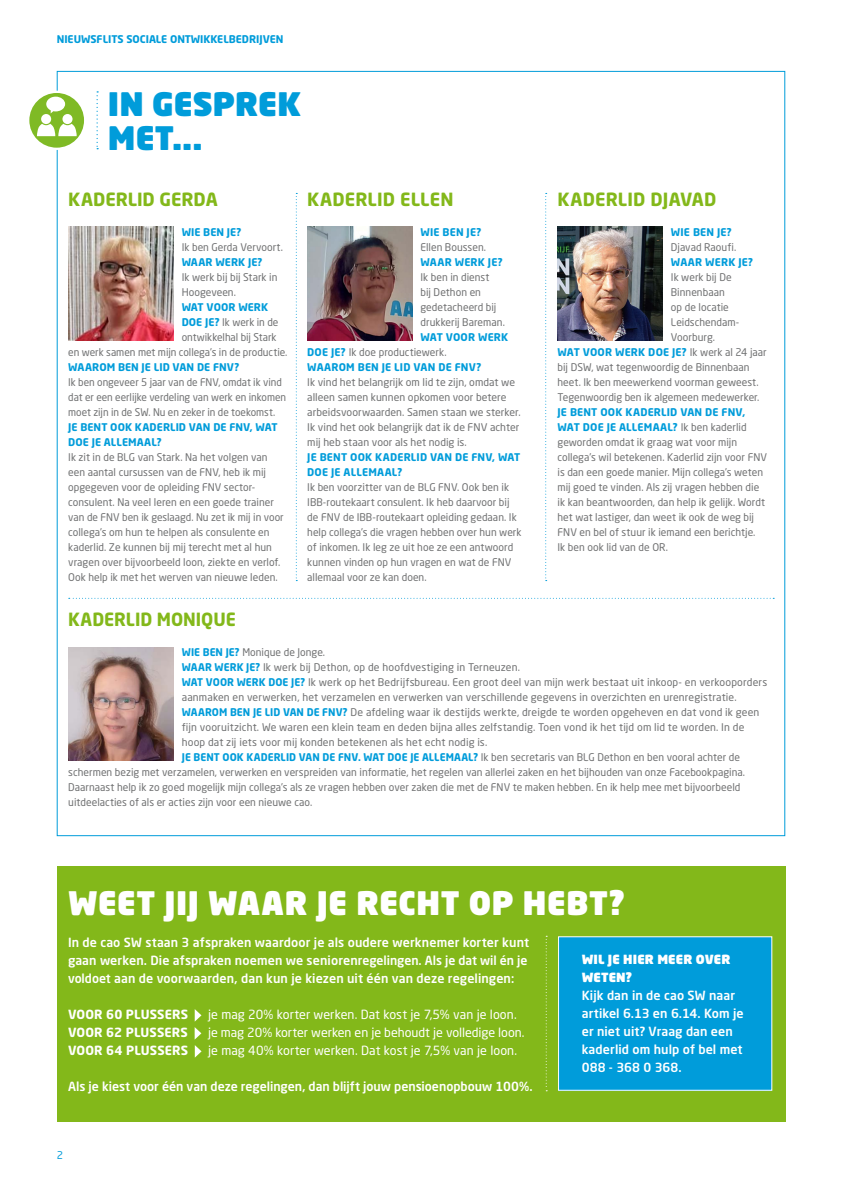
<style>
.page{position:relative;width:842px;height:1191px;background:#fff}
.page>*{position:absolute;margin:0;border:0;box-sizing:border-box;transform-origin:0 0}
.t1{font:900 32px "Neo Sans Pro";letter-spacing:.02em;color:#fff}
.t2{font:900 32px/34px "Neo Sans Pro";color:#009cda}
.t3{font:700 18px "Neo Sans Pro";letter-spacing:.005em;color:#83b81a}
.t4{font:500 12.5px/18px "Neo Sans Pro";letter-spacing:.005em;color:#fff}
.t5{font:12.5px "Neo Sans Pro";color:#fff}
.t6{font:700 12.5px "Neo Sans Pro";letter-spacing:.01em;color:#fff}
.t7{font:900 12.5px/18px "Neo Sans Pro";letter-spacing:.01em;color:#fff}
.t8{font:10.5px/15px "Neo Sans Pro";color:#707172}
.t9{font:700 10.5px/15px "Neo Sans Pro";letter-spacing:.005em;color:#009cda}
.t10{font:10.5px/15px "Neo Sans Pro";color:#707172;scale:.96 1}
.t11{font:10.5px "Neo Sans Pro";color:#009cda}
.s1{font-weight:700;color:#009cda}
.s2{font-weight:400;color:#707172}
</style>
<div class="page">
<svg style="left:97px;top:91px;width:1px;height:58px"></svg>
<svg style="left:29px;top:93px;width:55px;height:55px"></svg>
<div style="left:57px;top:866px;width:728px;height:255px;background:#83b81a"></div>
<svg style="left:195px;top:1009px;width:6px;height:12px"></svg>
<svg style="left:195px;top:1027px;width:6px;height:12px"></svg>
<svg style="left:195px;top:1045px;width:7px;height:12px"></svg>
<img style="left:68px;top:647px;width:105px;height:113px">
<img style="left:557px;top:227px;width:105px;height:113px">
<img style="left:68px;top:227px;width:105px;height:113px">
<img style="left:307px;top:227px;width:105px;height:113px">
<svg style="left:545px;top:193px;width:2px;height:388px"></svg>
<svg style="left:546px;top:935px;width:1px;height:156px"></svg>
<svg style="left:296px;top:193px;width:1px;height:388px"></svg>
<div style="left:558px;top:936px;width:214px;height:154px;background:#009cda"></div>
<svg style="left:69px;top:598px;width:705px;height:1px"></svg>
<p class="t9" style="left:57px;top:32px;width:228px">NIEUWSFLITS SOCIALE ONTWIKKELBEDRIJVEN</p>
<h1 class="t2" style="left:108px;top:86px;width:195px">IN GESPREK<br>MET...</h1>
<h2 class="t3" style="left:68px;top:188px;width:151px">KADERLID GERDA</h2>
<p class="t9" style="left:182px;top:224px;width:61px">WIE BEN JE?</p>
<p class="t8" style="left:182px;top:239px;width:103px">Ik ben Gerda Vervoort.</p>
<p class="t9" style="left:182px;top:254px;width:82px">WAAR WERK JE?</p>
<p class="t8" style="left:182px;top:269px;width:97px">Ik werk bij bij Stark in<br>Hoogeveen.</p>
<p class="t9" style="left:182px;top:299px;width:88px">WAT VOOR WERK</p>
<p class="t8" style="left:182px;top:314px;width:98px"><span class="s1">DOE JE?</span> Ik werk in de</p>
<p class="t8" style="left:182px;top:329px;width:96px">ontwikkelhal bij Stark</p>
<p class="t8" style="left:68px;top:344px;width:221px">en werk samen met mijn collega’s in de productie.</p>
<p class="t9" style="left:68px;top:359px;width:173px">WAAROM BEN JE LID VAN DE FNV?</p>
<p class="t10" style="left:68px;top:374px;width:228px">Ik ben ongeveer 5 jaar van de FNV, omdat ik vind dat er een eerlijke verdeling van werk en inkomen moet zijn in de SW. Nu en zeker in de toekomst.</p>
<p class="t9" style="left:68px;top:419px;width:211px">JE BENT OOK KADERLID VAN DE FNV, WAT<br>DOE JE ALLEMAAL?</p>
<p class="t8" style="left:68px;top:449px;width:217px">Ik zit in de BLG van Stark. Na het volgen van een aantal cursussen van de FNV, heb ik mij opgegeven voor de opleiding FNV sector&shy;consulent. Na veel leren en een goede trainer van de FNV ben ik geslaagd. Nu zet ik mij in voor collega’s om hun te helpen als consulente en kaderlid. Ze kunnen bij mij terecht met al hun vragen over bijvoorbeeld loon, ziekte en verlof.<br>Ook help ik met het werven van nieuwe leden.</p>
<h2 class="t3" style="left:307px;top:188px;width:148px">KADERLID ELLEN</h2>
<p class="t9" style="left:420px;top:224px;width:62px">WIE BEN JE?</p>
<p class="t8" style="left:420px;top:239px;width:67px">Ellen Boussen.</p>
<p class="t9" style="left:420px;top:254px;width:84px">WAAR WERK JE?</p>
<p class="t8" style="left:420px;top:269px;width:86px">Ik ben in dienst<br>bij Dethon en gedetacheerd bij drukkerij Bareman.</p>
<p class="t9" style="left:307px;top:329px;width:203px;text-indent:113px">WAT VOOR WERK<br>DOE JE? <span class="s2">Ik doe productiewerk.<br></span>WAAROM BEN JE LID VAN DE FNV?</p>
<p class="t8" style="left:307px;top:374px;width:215px">Ik vind het belangrijk om lid te zijn, omdat we alleen samen kunnen opkomen voor betere arbeidsvoorwaarden. Samen staan we sterker.<br>Ik vind het ook belangrijk dat ik de FNV achter mij heb staan voor als het nodig is.</p>
<p class="t9" style="left:307px;top:449px;width:215px">JE BENT OOK KADERLID VAN DE FNV, WAT<br>DOE JE ALLEMAAL?</p>
<p class="t8" style="left:307px;top:479px;width:216px">Ik ben voorzitter van de BLG FNV. Ook ben ik IBB-routekaart consulent. Ik heb daarvoor bij de FNV de IBB-routekaart opleiding gedaan. Ik help collega’s die vragen hebben over hun werk of inkomen. Ik leg ze uit hoe ze een antwoord kunnen vinden op hun vragen en wat de FNV allemaal voor ze kan doen.</p>
<h2 class="t3" style="left:557px;top:188px;width:161px">KADERLID DJAVAD</h2>
<p class="t9" style="left:671px;top:224px;width:62px">WIE BEN JE?</p>
<p class="t8" style="left:671px;top:239px;width:67px">Djavad Raoufi.</p>
<p class="t9" style="left:671px;top:254px;width:84px">WAAR WERK JE?</p>
<p class="t8" style="left:671px;top:269px;width:62px">Ik werk bij De</p>
<p class="t8" style="left:671px;top:284px;width:55px">Binnenbaan</p>
<p class="t8" style="left:671px;top:299px;width:59px">op de locatie</p>
<p class="t8" style="left:671px;top:314px;width:70px">Leidschendam-</p>
<p class="t8" style="left:671px;top:329px;width:46px">Voorburg.</p>
<p class="t9" style="left:557px;top:344px;width:211px">WAT VOOR WERK DOE JE? <span class="s2">Ik werk al 24 jaar</span></p>
<p class="t8" style="left:557px;top:359px;width:194px">bij DSW, wat tegenwoordig de Binnenbaan</p>
<p class="t8" style="left:557px;top:374px;width:203px">heet. Ik ben meewerkend voorman geweest.</p>
<p class="t8" style="left:557px;top:389px;width:203px">Tegenwoordig ben ik algemeen medewerker.</p>
<p class="t8" style="left:557px;top:404px;width:211px"><span class="s1">JE BENT OOK KADERLID VAN DE FNV, WAT DOE JE ALLEMAAL?</span> Ik ben kaderlid geworden omdat ik graag wat voor mijn collega’s wil betekenen. Kaderlid zijn voor FNV is dan een goede manier. Mijn collega’s weten mij goed te vinden. Als zij vragen hebben die ik kan beantwoorden, dan help ik gelijk. Wordt het wat lastiger, dan weet ik ook de weg bij FNV en bel of stuur ik iemand een berichtje.<br>Ik ben ook lid van de OR.</p>
<h2 class="t3" style="left:68px;top:608px;width:169px">KADERLID MONIQUE</h2>
<p class="t8" style="left:182px;top:644px;width:145px"><span class="s1">WIE BEN JE?</span> Monique de Jonge.</p>
<p class="t8" style="left:182px;top:659px;width:340px"><span class="s1">WAAR WERK JE?</span> Ik werk bij Dethon, op de hoofdvestiging in Terneuzen.</p>
<p class="t8" style="left:182px;top:674px;width:587px"><span class="s1">WAT VOOR WERK DOE JE?</span> Ik werk op het Bedrijfsbureau. Een groot deel van mijn werk bestaat uit inkoop- en verkooporders</p>
<p class="t8" style="left:182px;top:689px;width:556px">aanmaken en verwerken, het verzamelen en verwerken van verschillende gegevens in overzichten en urenregistratie.</p>
<p class="t8" style="left:182px;top:704px;width:579px"><span class="s1">WAAROM BEN JE LID VAN DE FNV?</span> De afdeling waar ik destijds werkte, dreigde te worden opgeheven en dat vond ik geen</p>
<p class="t8" style="left:182px;top:719px;width:564px">fijn vooruitzicht. We waren een klein team en deden bijna alles zelfstandig. Toen vond ik het tijd om lid te worden. In de</p>
<p class="t8" style="left:182px;top:734px;width:307px">hoop dat zij iets voor mij konden betekenen als het echt nodig is.</p>
<p class="t8" style="left:182px;top:749px;width:560px"><span class="s1">JE BENT OOK KADERLID VAN DE FNV. WAT DOE JE ALLEMAAL?</span> Ik ben secretaris van BLG Dethon en ben vooral achter de</p>
<p class="t8" style="left:68px;top:764px;width:678px">schermen bezig met verzamelen, verwerken en verspreiden van informatie, het regelen van allerlei zaken en het bijhouden van onze Facebookpagina.</p>
<p class="t8" style="left:68px;top:779px;width:674px">Daarnaast help ik zo goed mogelijk mijn collega’s als ze vragen hebben over zaken die met de FNV te maken hebben. En ik help mee met bijvoorbeeld</p>
<p class="t8" style="left:68px;top:794px;width:245px">uitdeelacties of als er acties zijn voor een nieuwe cao.</p>
<h1 class="t1" style="left:68px;top:881px;width:558px">WEET JIJ WAAR JE RECHT OP HEBT?</h1>
<p class="t4" style="left:68px;top:933px;width:463px">In de cao SW staan 3 afspraken waardoor je als oudere werknemer korter kunt gaan werken. Die afspraken noemen we seniorenregelingen. Als je dat wil én je voldoet aan de voorwaarden, dan kun je kiezen uit één van deze regelingen:</p>
<p class="t6" style="left:68px;top:1006px;width:122px">VOOR 60 PLUSSERS</p>
<p class="t5" style="left:208px;top:1006px;width:310px">je mag 20% korter werken. Dat kost je 7,5% van je loon.</p>
<p class="t6" style="left:68px;top:1024px;width:121px">VOOR 62 PLUSSERS</p>
<p class="t5" style="left:208px;top:1024px;width:318px">je mag 20% korter werken en je behoudt je volledige loon.</p>
<p class="t6" style="left:68px;top:1042px;width:122px">VOOR 64 PLUSSERS</p>
<p class="t5" style="left:208px;top:1042px;width:310px">je mag 40% korter werken. Dat kost je 7,5% van je loon.</p>
<p class="t4" style="left:68px;top:1077px;width:466px">Als je kiest voor één van deze regelingen, dan blijft jouw pensioenopbouw 100%.</p>
<p class="t7" style="left:582px;top:950px;width:150px">WIL JE HIER MEER OVER<br>WETEN?</p>
<p class="t4" style="left:582px;top:986px;width:164px">Kijk dan in de cao SW naar artikel 6.13 en 6.14. Kom je er niet uit? Vraag dan een kaderlid om hulp of bel met<br>088 - 368 0 368.</p>
<p class="t11" style="left:57px;top:1149px;width:8px">2</p>
</div>
